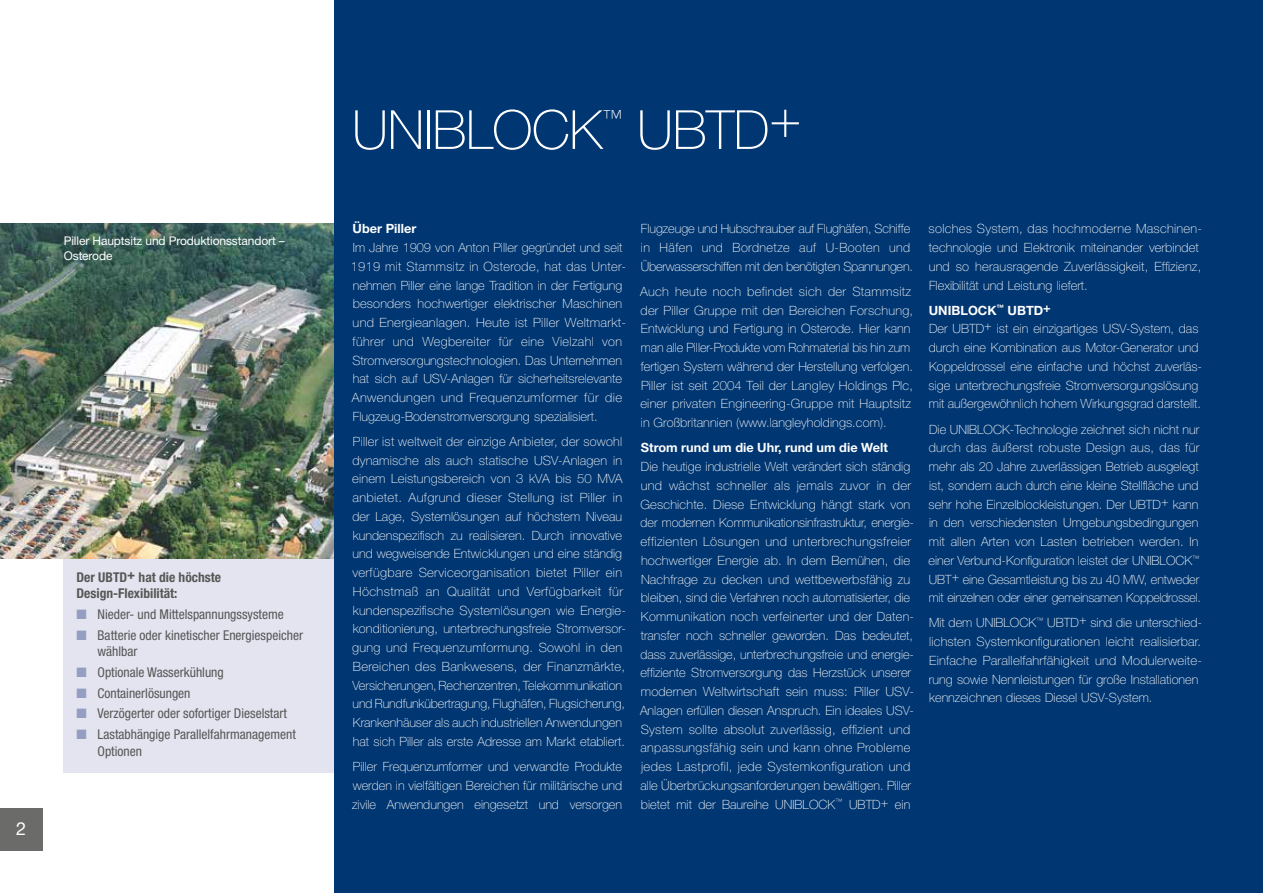
<style>
.page{position:relative;width:1263px;height:893px;background:#fff}
.page>*{position:absolute;margin:0;border:0;box-sizing:border-box;transform-origin:0 0}
.t1{font:100 54px "Helvetica Neue";letter-spacing:-.01em;color:#fff}
.t2{font:100 21px "Helvetica Neue";color:#fff}
.t3{font:18px "Helvetica Neue";color:#fff}
.t4{font:condensed 13.5px/16.5px "Helvetica Neue";color:#575756}
.t5{font:700 condensed 13.5px/16.5px "Helvetica Neue";color:#575756}
.t6{font:100 12.75px/18.8px "Helvetica Neue";color:#fff}
.t7{font:700 12.75px "Helvetica Neue";color:#fff}
.t8{font:12px/15px "Helvetica Neue";letter-spacing:-.01em;color:#fff}
.s1{color:#949dc2}
.s2{font-weight:700}
</style>
<div class="page">
<div style="left:64px;top:556px;width:271px;height:217px;background:#e3e4f0"></div>
<img style="left:0;top:223px;width:335px;height:335px">
<div style="left:335px;top:0;width:928px;height:893px;background:#003671"></div>
<div style="left:0;top:808px;width:43px;height:42px;background:#6b6b6a"></div>
<p class="t8" style="left:64px;top:234px;width:223px">Piller Hauptsitz und Produktionsstandort –<br>Osterode</p>
<h3 class="t3" style="left:16px;top:818px;width:12px">2</h3>
<p class="t5" style="left:77px;top:568px;width:146px">Der UBTD+ hat die höchste<br>Design-Flexibilität:</p>
<p class="t4" style="left:77px;top:606px;width:209px"><span class="s1">■</span> Nieder- und Mittelspannungssysteme</p>
<p class="t4" style="left:98px;top:626px;width:207px;text-indent:-21px"><span class="s1">■</span> Batterie oder kinetischer Energiespeicher wählbar</p>
<p class="t4" style="left:77px;top:664px;width:149px"><span class="s1">■</span> Optionale Wasserkühlung</p>
<p class="t4" style="left:77px;top:684px;width:115px"><span class="s1">■</span> Containerlösungen</p>
<p class="t4" style="left:77px;top:705px;width:212px"><span class="s1">■</span> Verzögerter oder sofortiger Dieselstart</p>
<p class="t4" style="left:98px;top:726px;width:200px;text-indent:-21px"><span class="s1">■</span> Lastabhängige Parallelfahrmanagement<br>Optionen</p>
<h1 class="t1" style="left:352px;top:100px;width:252px">UNIBLOCK</h1>
<h2 class="t2" style="left:602px;top:106px;width:22px">™</h2>
<h1 class="t1" style="left:637px;top:100px;width:166px">UBTD+</h1>
<p class="t7" style="left:353px;top:221px;width:65px">Über Piller</p>
<p class="t6" style="left:351px;top:238px;width:277px">Im Jahre 1909 von Anton Piller gegründet und seit 1919 mit Stammsitz in Osterode, hat das Unter&shy;nehmen Piller eine lange Tradition in der Fertigung besonders hochwertiger elektrischer Maschinen und Energieanlagen. Heute ist Piller Weltmarkt&shy;führer und Wegbereiter für eine Vielzahl von Stromversorgungstechnologien. Das Unternehmen hat sich auf USV-Anlagen für sicherheitsrelevante Anwendungen und Frequenzumformer für die Flugzeug-Bodenstromversorgung spezialisiert.</p>
<p class="t6" style="left:352px;top:432px;width:274px">Piller ist weltweit der einzige Anbieter, der sowohl dynamische als auch statische USV-Anlagen in einem Leistungsbereich von 3 kVA bis 50 MVA anbietet. Aufgrund dieser Stellung ist Piller in der Lage, Systemlösungen auf höchstem Niveau kundenspezifisch zu realisieren. Durch innovative und wegweisende Entwicklungen und eine ständig verfügbare Serviceorganisation bietet Piller ein Höchstmaß an Qualität und Verfügbarkeit für kundenspezifische Systemlösungen wie Energie&shy;konditionierung, unterbrechungsfreie Stromversor&shy;gung und Frequenzumformung. Sowohl in den Bereichen des Bankwesens, der Finanzmärkte, Versicherungen, Rechenzentren, Telekommunikation und Rundfunkübertragung, Flughäfen, Flugsicherung, Krankenhäuser als auch industriellen Anwendungen hat sich Piller als erste Adresse am Markt etabliert.</p>
<p class="t6" style="left:352px;top:757px;width:272px;text-align:justify">Piller Frequenzumformer und verwandte Produkte werden in vielfältigen Bereichen für militärische und zivile Anwendungen eingesetzt und versorgen</p>
<p class="t6" style="left:641px;top:219px;width:274px">Flugzeuge und Hubschrauber auf Flughäfen, Schiffe in Häfen und Bordnetze auf U-Booten und<br>Überwasserschiffen mit den benötigten Spannungen.</p>
<p class="t6" style="left:640px;top:282px;width:275px">Auch heute noch befindet sich der Stammsitz der Piller Gruppe mit den Bereichen Forschung, Entwicklung und Fertigung in Osterode. Hier kann man alle Piller-Produkte vom Rohmaterial bis hin zum fertigen System während der Herstellung verfolgen.<br>Piller ist seit 2004 Teil der Langley Holdings Plc, einer privaten Engineering-Gruppe mit Hauptsitz in Großbritannien (www.langleyholdings.com).</p>
<p class="t7" style="left:641px;top:440px;width:248px">Strom rund um die Uhr, rund um die Welt</p>
<p class="t6" style="left:640px;top:457px;width:276px">Die heutige industrielle Welt verändert sich ständig und wächst schneller als jemals zuvor in der Geschichte. Diese Entwicklung hängt stark von der modernen Kommunikationsinfrastruktur, energie&shy;effizienten Lösungen und unterbrechungsfreier hochwertiger Energie ab. In dem Bemühen, die Nachfrage zu decken und wettbewerbsfähig zu bleiben, sind die Verfahren noch automatisierter, die Kommunikation noch verfeinerter und der Daten&shy;transfer noch schneller geworden. Das bedeutet, dass zuverlässige, unterbrechungsfreie und energie&shy;effiziente Stromversorgung das Herzstück unserer modernen Weltwirtschaft sein muss: Piller USV-Anlagen erfüllen diesen Anspruch. Ein ideales USV-System sollte absolut zuverlässig, effizient und anpassungsfähig sein und kann ohne Probleme jedes Lastprofil, jede Systemkonfiguration und alle Überbrückungsanforderungen bewältigen. Piller bietet mit der Baureihe UNIBLOCK<sup>™</sup> UBTD+ ein</p>
<p class="t6" style="left:929px;top:219px;width:274px">solches System, das hochmoderne Maschinen&shy;technologie und Elektronik miteinander verbindet und so herausragende Zuverlässigkeit, Effizienz, Flexibilität und Leistung liefert.</p>
<p class="t6" style="left:929px;top:301px;width:274px"><span class="s2">UNIBLOCK</span><sup>™</sup> <span class="s2">UBTD</span><sup>+<br></sup>Der UBTD+ ist ein einzigartiges USV-System, das durch eine Kombination aus Motor-Generator und Koppeldrossel eine einfache und höchst zuverläs&shy;sige unterbrechungsfreie Stromversorgungslösung mit außergewöhnlich hohem Wirkungsgrad darstellt.</p>
<p class="t6" style="left:928px;top:420px;width:274px">Die UNIBLOCK-Technologie zeichnet sich nicht nur durch das äußerst robuste Design aus, das für mehr als 20 Jahre zuverlässigen Betrieb ausgelegt ist, sondern auch durch eine kleine Stellfläche und sehr hohe Einzelblockleistungen. Der UBTD+ kann in den verschiedensten Umgebungsbedingungen mit allen Arten von Lasten betrieben werden. In einer Verbund-Konfiguration leistet der UNIBLOCK<sup>™ </sup>UBT+ eine Gesamtleistung bis zu 40 MW, entweder mit einzelnen oder einer gemeinsamen Koppeldrossel.</p>
<p class="t6" style="left:929px;top:614px;width:274px">Mit dem UNIBLOCK<sup>™</sup> UBTD+ sind die unterschied&shy;lichsten Systemkonfigurationen leicht realisierbar.<br>Einfache Parallelfahrfähigkeit und Modulerweite&shy;rung sowie Nennleistungen für große Installationen kennzeichnen dieses Diesel USV-System.</p>
</div>
